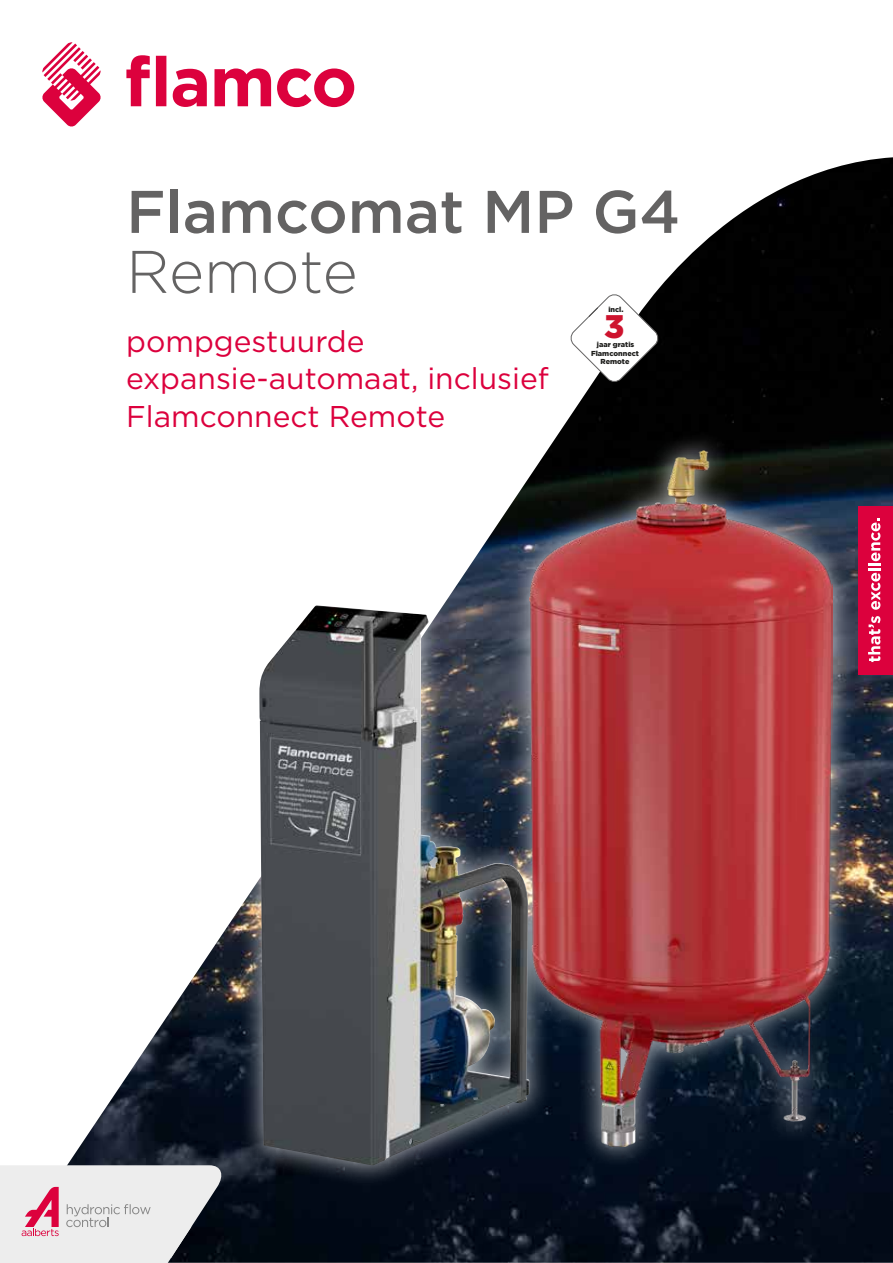
<style>
.page{position:relative;width:893px;height:1263px;background:#fff}
.page>*{position:absolute;margin:0;border:0;box-sizing:border-box;transform-origin:0 0}
.t1{font:500 60px "Gotham";color:#646363}
.t2{font:300 60px "Gotham";color:#646363}
.t3{font:900 32.7px "Gotham";color:#ce132e}
.t4{font:30px/37.5px "Gotham";color:#dc013d}
.t5{font:900 7.2px/8.7px "Gotham";color:#1e1e1c;text-align:center}
</style>
<div class="page">
<img style="left:67px;top:157px;width:826px;height:1106px">
<svg style="left:126px;top:55px;width:40px;height:51px"></svg>
<svg style="left:173px;top:69px;width:34px;height:38px"></svg>
<svg style="left:214px;top:68px;width:57px;height:38px"></svg>
<svg style="left:277px;top:68px;width:77px;height:39px"></svg>
<svg style="left:42px;top:42px;width:59px;height:85px"></svg>
<div style="left:859px;top:506px;width:34px;height:168px;background:#dc013d"></div>
<svg style="left:868px;top:616px;width:12px;height:46px"></svg>
<svg style="left:868px;top:518px;width:12px;height:92px"></svg>
<svg style="left:0;top:1165px;width:222px;height:98px;background:#d1cbce"></svg>
<div style="left:507px;top:429px;width:348px;height:740px;background:#fff;opacity:.75"></div>
<img style="left:530px;top:451px;width:302px;height:695px">
<div style="left:236px;top:582px;width:316px;height:606px;background:#fff;opacity:.75"></div>
<img style="left:259px;top:605px;width:270px;height:560px">
<svg style="left:570px;top:294px;width:88px;height:88px"></svg>
<h1 class="t1" style="left:126px;top:178px;width:556px">Flamcomat MP G4</h1>
<h1 class="t2" style="left:126px;top:234px;width:233px">Remote</h1>
<p class="t4" style="left:126px;top:322px;width:424px">pompgestuurde expansie-automaat, inclusief<br>Flamconnect Remote</p>
<p class="t5" style="left:597px;top:340px;width:39px">jaar gratis</p>
<p class="t5" style="left:608px;top:305px;width:17px">incl.</p>
<p class="t3" style="left:604px;top:308px;width:22px">3</p>
<p class="t5" style="left:591px;top:348px;width:49px">Flamconnect<br>Remote</p>
</div>
